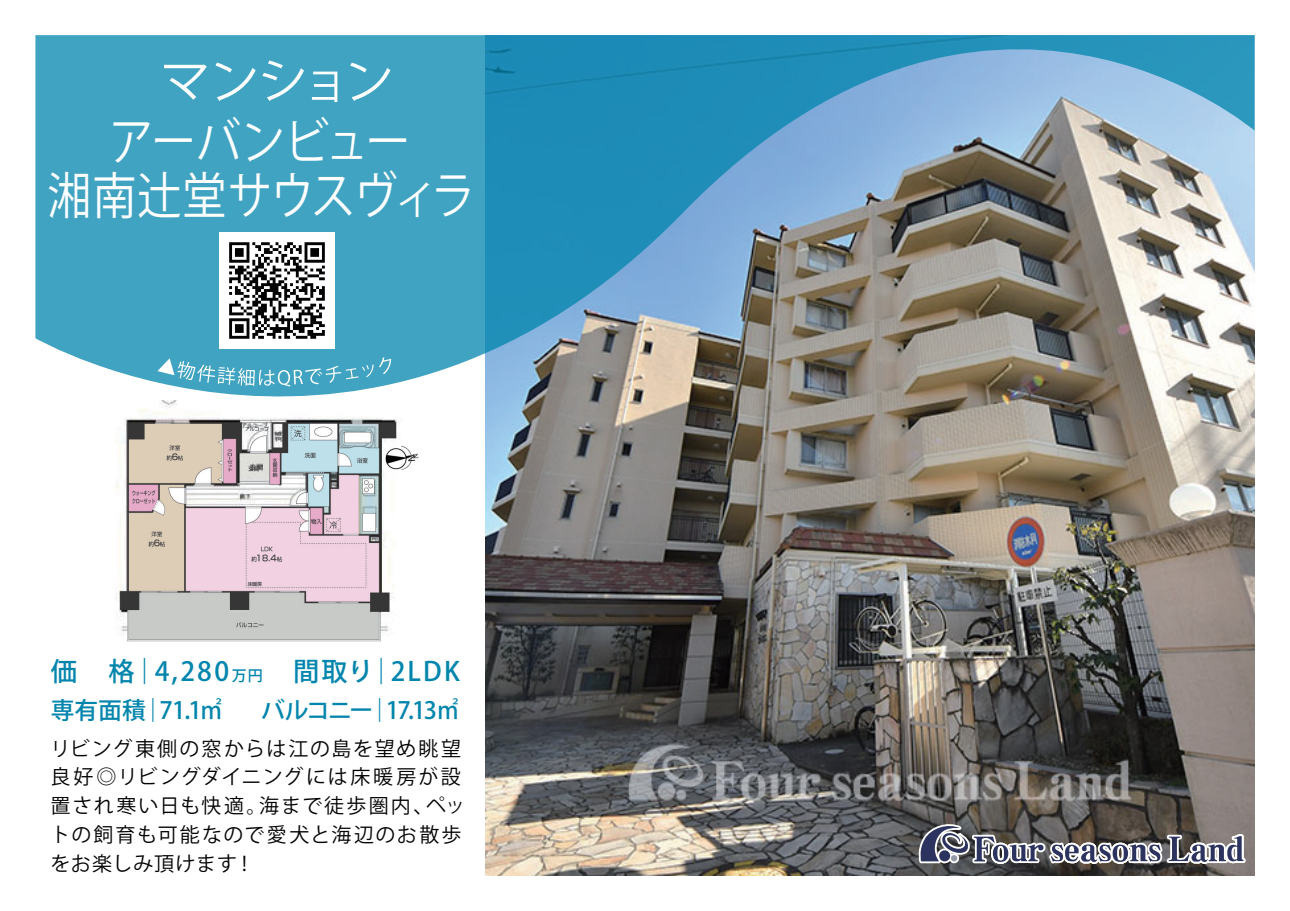
<style>
.page{position:relative;width:1290px;height:911px;background:#fff}
.page>*{position:absolute;margin:0;border:0;box-sizing:border-box;transform-origin:0 0}
.t1{font:50px/53.8px "Koz Go Pro";letter-spacing:-.025em;color:#fff;text-align:center;scale:.88 1}
.t2{font:500 26.25px "Koz Go Pro";letter-spacing:.08em;color:#0085ad}
.t3{font:500 23.75px "Koz Go Pro";letter-spacing:-.075em;color:#0085ad}
.t4{font:500 23.75px "Koz Go Pro";letter-spacing:-.05em;color:#0085ad}
.t5{font:20px/28.8px "Koz Go Pro";letter-spacing:.08em;color:#030303}
.s1{font-size:15px}
</style>
<div class="page">
<img style="left:485px;top:396px;width:769px;height:479px">
<img style="left:115px;top:400px;width:304px;height:242px">
<svg style="left:35px;top:35px;width:1219px;height:361px;background:#649db2"></svg>
<svg style="left:164px;top:64px;width:43px;height:36px"></svg>
<svg style="left:215px;top:63px;width:41px;height:38px;background:#5cb0ca"></svg>
<svg style="left:262px;top:60px;width:42px;height:41px;background:#5db1ca"></svg>
<svg style="left:312px;top:72px;width:25px;height:30px"></svg>
<svg style="left:350px;top:63px;width:40px;height:38px;background:#5db1ca"></svg>
<svg style="left:917px;top:822px;width:330px;height:46px;background:#717076"></svg>
<svg style="left:157px;top:357px;width:234px;height:29px;background:#5bb0c9"></svg>
<img style="left:219px;top:233px;width:116px;height:115px">
<h1 class="t1" style="left:48px;top:116px;width:488px">アーバンビュー<br>湘南辻堂サウスヴィラ</h1>
<h2 class="t2" style="left:51px;top:654px;width:411px">価　格｜4,280<span class="s1">万円</span>　間取り｜2LDK</h2>
<p class="t4" style="left:51px;top:694px;width:174px">専有面積｜71.1㎡</p>
<p class="t3" style="left:261px;top:694px;width:200px">バルコニー｜17.13㎡</p>
<p class="t5" style="left:51px;top:734px;width:416px">リビング東側の窓からは江の島を望め眺望良好◎リビングダイニングには床暖房が設置され寒い日も快適。海まで徒歩圏内、ペットの飼育も可能なので愛犬と海辺のお散歩をお楽しみ頂けます！</p>
</div>
